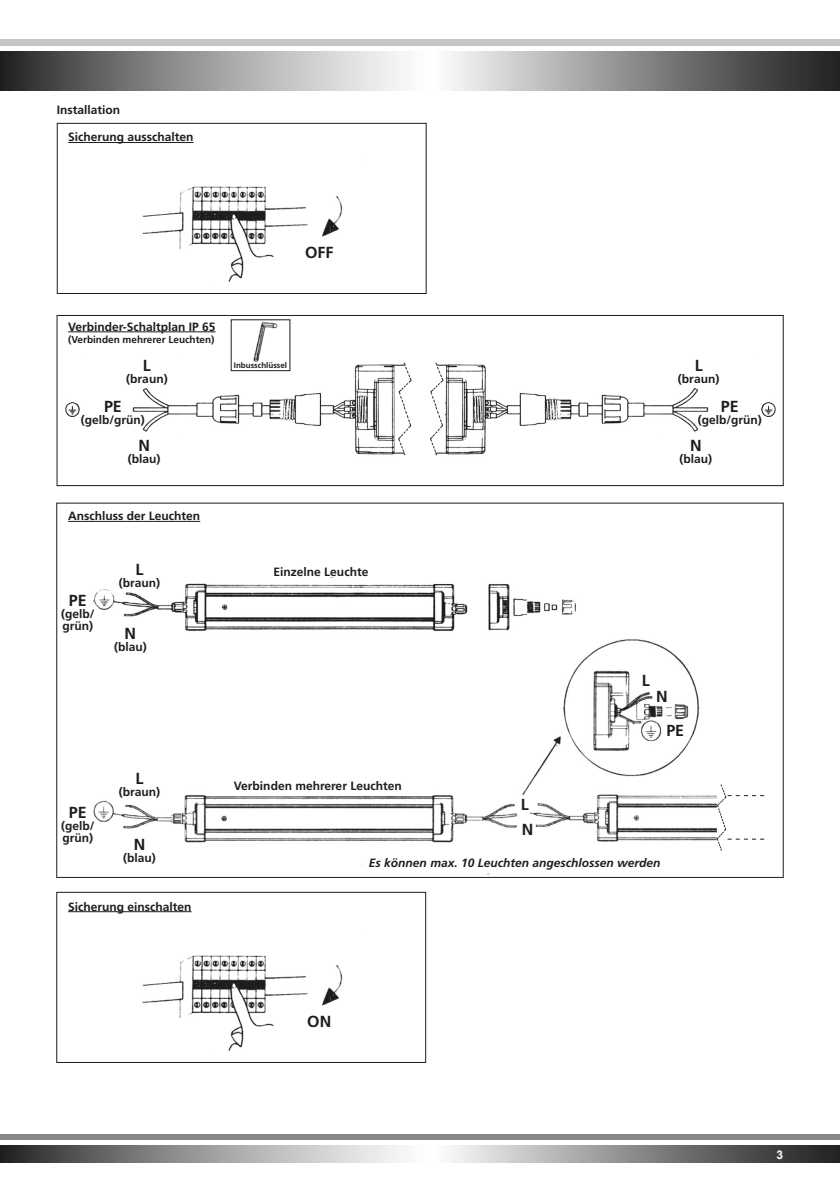
<style>
.page{position:relative;width:840px;height:1191px;background:#fff}
.page>*{position:absolute;margin:0;border:0;box-sizing:border-box;transform-origin:0 0}
.t1{font:700 16px/34.2px "Frutiger LT";color:#1d1d1b}
.t2{font:700 12px/12px "Frutiger LT";color:#1d1d1b}
.t3{font:italic 700 12px "Frutiger LT";color:#1d1d1b}
.t4{font:700 12px "Arial";color:#fff}
.t5{font:700 10px "Frutiger LT";color:#1d1d1b}
.t6{font:700 8px "Frutiger LT";color:#1d1d1b}
</style>
<div class="page">
<div style="left:0;top:40px;width:839px;height:6px;background:#c5c5c5"></div>
<svg style="left:0;top:51px;width:839px;height:40px;background:#949493"></svg>
<svg style="left:0;top:1145px;width:839px;height:17px;background:#949493"></svg>
<div style="left:0;top:1134px;width:839px;height:6px;background:#878787"></div>
<img style="left:142px;top:142px;width:201px;height:140px">
<div style="left:57px;top:123px;width:369px;height:171px;border:1px solid #1d1d1b"></div>
<img style="left:68px;top:911px;width:275px;height:140px">
<div style="left:56px;top:891px;width:370px;height:172px;border:1px solid #1d1d1b"></div>
<img style="left:69px;top:520px;width:696px;height:355px">
<div style="left:56px;top:315px;width:727px;height:171px;border:1px solid #1d1d1b"></div>
<img style="left:447px;top:364px;width:329px;height:91px">
<img style="left:65px;top:354px;width:327px;height:101px">
<hr style="left:68px;top:142px;width:125px;height:1px;background:#1d1d1b">
<hr style="left:68px;top:911px;width:123px;height:1px;background:#1d1d1b">
<hr style="left:68px;top:331px;width:147px;height:1px;background:#1d1d1b">
<hr style="left:68px;top:521px;width:132px;height:1px;background:#1d1d1b">
<img style="left:232px;top:322px;width:56px;height:47px">
<svg style="left:715px;top:783px;width:48px;height:69px"></svg>
<svg style="left:392px;top:362px;width:20px;height:94px"></svg>
<svg style="left:430px;top:362px;width:17px;height:94px"></svg>
<p class="t2" style="left:57px;top:104px;width:65px">Installation</p>
<p class="t2" style="left:68px;top:131px;width:127px">Sicherung ausschalten</p>
<h1 class="t1" style="left:305px;top:236px;width:30px">OFF</h1>
<p class="t2" style="left:68px;top:320px;width:149px">Verbinder-Schaltplan IP 65</p>
<p class="t5" style="left:68px;top:333px;width:148px">(Verbinden mehrerer Leuchten)</p>
<h1 class="t1" style="left:143px;top:348px;width:9px">L</h1>
<p class="t2" style="left:126px;top:373px;width:43px">(braun)</p>
<h1 class="t1" style="left:104px;top:390px;width:19px">PE</h1>
<p class="t2" style="left:81px;top:414px;width:65px">(gelb/grün)</p>
<h1 class="t1" style="left:138px;top:429px;width:13px">N</h1>
<p class="t2" style="left:128px;top:453px;width:34px">(blau)</p>
<p class="t2" style="left:68px;top:510px;width:133px">Anschluss der Leuchten</p>
<h1 class="t1" style="left:69px;top:583px;width:19px">PE</h1>
<p class="t2" style="left:61px;top:608px;width:35px">(gelb/ grün)</p>
<h1 class="t1" style="left:135px;top:553px;width:9px">L</h1>
<p class="t2" style="left:119px;top:577px;width:43px">(braun)</p>
<h1 class="t1" style="left:124px;top:616px;width:13px">N</h1>
<p class="t2" style="left:114px;top:641px;width:34px">(blau)</p>
<h1 class="t1" style="left:69px;top:795px;width:19px">PE</h1>
<p class="t2" style="left:61px;top:820px;width:35px">(gelb/ grün)</p>
<h1 class="t1" style="left:135px;top:761px;width:9px">L</h1>
<p class="t2" style="left:119px;top:785px;width:43px">(braun)</p>
<h1 class="t1" style="left:134px;top:827px;width:13px">N</h1>
<p class="t2" style="left:123px;top:852px;width:34px">(blau)</p>
<p class="t2" style="left:68px;top:900px;width:125px">Sicherung einschalten</p>
<p class="t6" style="left:234px;top:360px;width:55px">Inbusschlüssel</p>
<p class="t2" style="left:273px;top:566px;width:96px">Einzelne Leuchte</p>
<p class="t2" style="left:234px;top:779px;width:169px">Verbinden mehrerer Leuchten</p>
<h1 class="t1" style="left:520px;top:787px;width:9px">L</h1>
<h1 class="t1" style="left:521px;top:812px;width:13px">N</h1>
<h1 class="t1" style="left:694px;top:348px;width:9px">L</h1>
<p class="t2" style="left:677px;top:373px;width:43px">(braun)</p>
<h1 class="t1" style="left:720px;top:390px;width:19px">PE</h1>
<p class="t2" style="left:697px;top:414px;width:65px">(gelb/grün)</p>
<h1 class="t1" style="left:689px;top:429px;width:13px">N</h1>
<p class="t2" style="left:679px;top:453px;width:34px">(blau)</p>
<h1 class="t1" style="left:641px;top:663px;width:9px">L</h1>
<h1 class="t1" style="left:666px;top:679px;width:19px;text-indent:-10px">N<br>PE</h1>
<p class="t3" style="left:369px;top:855px;width:293px">Es können max. 10 Leuchten angeschlossen werden</p>
<h1 class="t1" style="left:307px;top:1004px;width:25px">ON</h1>
<p class="t4" style="left:776px;top:1146px;width:8px">3</p>
</div>
